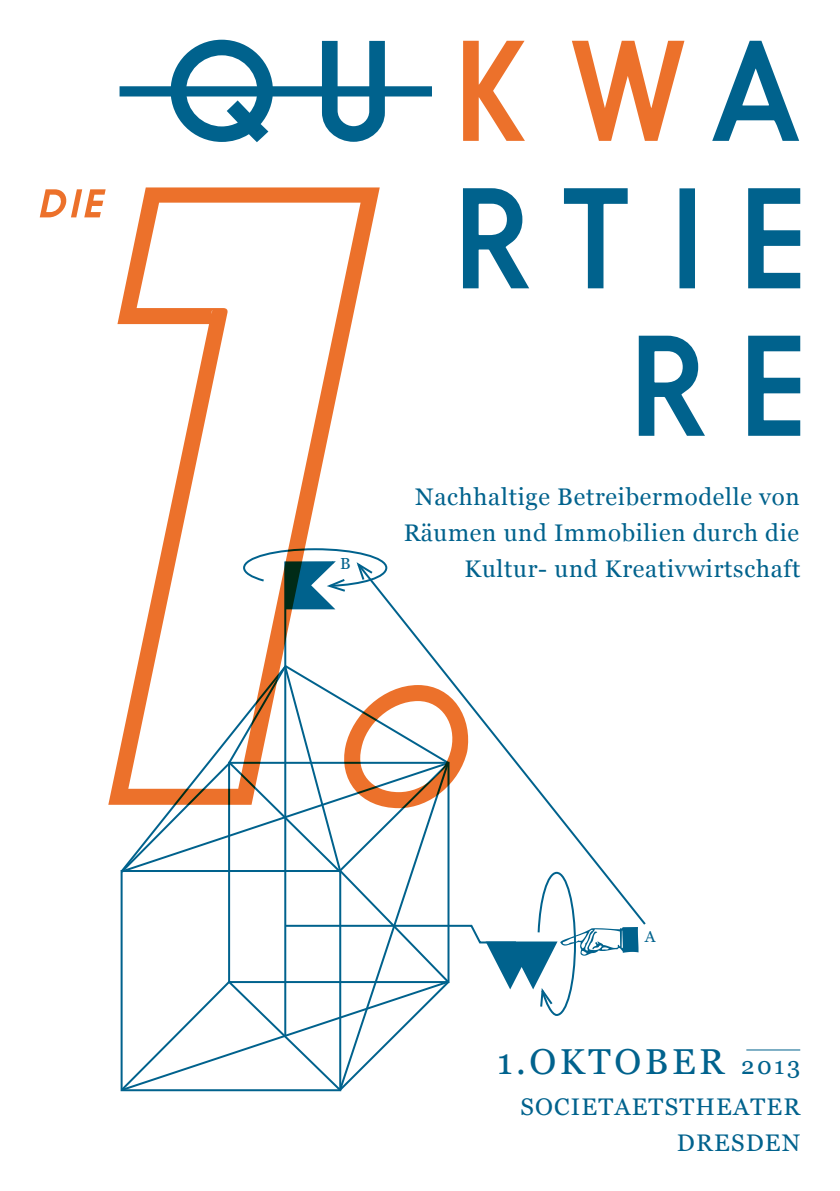
<style>
.page{position:relative;width:840px;height:1191px;background:#fff}
.page>*{position:absolute;margin:0;border:0;box-sizing:border-box;transform-origin:0 0}
.t1{font:36px "Georgia";letter-spacing:.1em;color:#00628d}
.t2{font:24px/36px "Georgia";letter-spacing:.03em;color:#00628d;text-align:right}
.t3{font:24px/36px "Georgia";letter-spacing:.05em;color:#00628d;text-align:right}
.t4{font:16px "Georgia";color:#00628d}
.s1{font-size:24px}
</style>
<div class="page">
<svg style="left:120px;top:705px;width:518px;height:387px"></svg>
<hr style="left:746px;top:1049px;width:53px;height:1px;background:#00628d">
<svg style="left:712px;top:41px;width:86px;height:100px"></svg>
<svg style="left:463px;top:41px;width:221px;height:100px"></svg>
<svg style="left:472px;top:188px;width:327px;height:100px"></svg>
<svg style="left:638px;top:336px;width:161px;height:100px"></svg>
<svg style="left:170px;top:40px;width:214px;height:102px"></svg>
<div style="left:119px;top:86px;width:312px;height:10px;background:#00628d"></div>
<svg style="left:40px;top:189px;width:66px;height:28px"></svg>
<svg style="left:108px;top:187px;width:364px;height:621px"></svg>
<p class="t4" style="left:340px;top:554px;width:12px">b</p>
<p class="t2" style="left:403px;top:479px;width:398px">Nachhaltige Betreibermodelle von<br>Räumen und Immobilien durch die<br>Kultur- und Kreativwirtschaft</p>
<p class="t4" style="left:644px;top:927px;width:12px">a</p>
<h1 class="t1" style="left:497px;top:1040px;width:304px">1.Oktober <span class="s1">2013</span></h1>
<p class="t3" style="left:520px;top:1089px;width:281px">Societaetstheater<br>Dresden</p>
</div>
